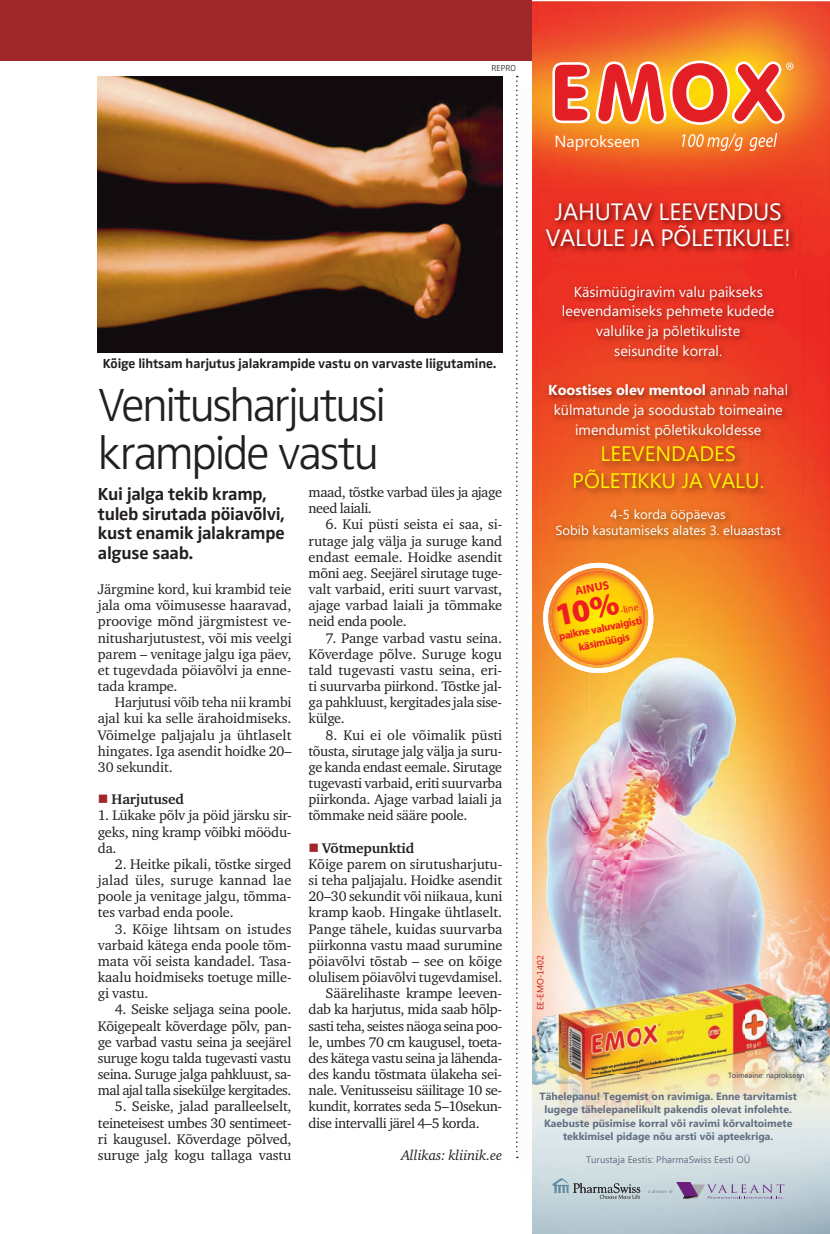
<style>
.page{position:relative;width:830px;height:1234px;background:#fff}
.page>*{position:absolute;margin:0;border:0;box-sizing:border-box;transform-origin:0 0}
.t1{font:300 48px/48px "Zwo Pro";letter-spacing:-.055em;color:#231f20}
.t2{font:23.7px/26px "Microsoft Phags Pa";letter-spacing:-.01em;color:#fff;text-align:center}
.t3{font:21px/26.7px "Microsoft Phags Pa";color:#fff101;text-align:center}
.t4{font:700 18px/19.5px "Zwo Pro";letter-spacing:-.015em;color:#231f20}
.t5{font:16.05px "Microsoft Phags Pa";color:#fff}
.t6{font:14.4px/19.6px "Microsoft Phags Pa";color:#fff;text-align:center}
.t7{font:14.25px/16.2px "Charter ITC";letter-spacing:-.01em;color:#231f20;text-align:justify}
.t8{font:14.25px/16.2px "Charter ITC";letter-spacing:-.03em;color:#231f20}
.t9{font:700 14.25px "Charter ITC";letter-spacing:-.01em;color:#231f20}
.t10{font:italic 14.25px "Charter ITC";letter-spacing:-.01em;color:#231f20}
.t11{font:700 13.5px "Zwo Pro";letter-spacing:-.01em;color:#231f20}
.t12{font:13.2px/15.5px "Microsoft Phags Pa";color:#fff;text-align:center}
.t13{font:700 12px "Myriad Pro";color:#ee1d23}
.t14{font:700 10.8px/14.1px "Myriad Pro";color:#ee1d23;text-align:center}
.t15{font:700 10.5px/13.5px "Microsoft Phags Pa";color:#626f82;text-align:center}
.t16{font:9.9px "Myriad Pro";color:#ee1d23}
.t17{font:9.75px "Microsoft Phags Pa";color:#626f82}
.t18{font:9px "Microsoft Phags Pa";color:#cd151d}
.t19{font:300 9px "Zwo Pro";color:#231f20}
.t20{font:7.5px "Microsoft Phags Pa";color:#353e4b}
.s1{color:#a02729}
.s2{font-weight:700}
</style>
<div class="page">
<div style="left:0;top:0;width:829px;height:60px;background:#a02729"></div>
<img style="left:98px;top:77px;width:404px;height:275px">
<img style="left:516px;top:76px;width:3px;height:1083px">
<svg style="left:516px;top:76px;width:1px;height:1081px"></svg>
<img style="left:531px;top:0;width:298px;height:270px">
<img style="left:532px;top:270px;width:5px;height:963px">
<div style="left:537px;top:270px;width:257px;height:53px;background:#ec3124"></div>
<div style="left:794px;top:270px;width:35px;height:107px;background:#ec2923"></div>
<img style="left:537px;top:323px;width:6px;height:268px">
<img style="left:802px;top:377px;width:27px;height:107px">
<img style="left:795px;top:484px;width:34px;height:644px">
<img style="left:653px;top:583px;width:142px;height:62px">
<img style="left:537px;top:591px;width:52px;height:269px">
<img style="left:589px;top:645px;width:206px;height:215px">
<img style="left:537px;top:860px;width:206px;height:373px">
<img style="left:743px;top:860px;width:52px;height:268px">
<img style="left:743px;top:1128px;width:86px;height:105px">
<svg style="left:681px;top:134px;width:61px;height:17px"></svg>
<svg style="left:749px;top:133px;width:27px;height:18px"></svg>
<svg style="left:552px;top:62px;width:37px;height:61px"></svg>
<svg style="left:595px;top:61px;width:198px;height:64px;background:#f18149"></svg>
<img style="left:540px;top:277px;width:262px;height:306px">
<img style="left:540px;top:195px;width:259px;height:66px">
<svg style="left:552px;top:1177px;width:88px;height:21px;background:#adbcc2"></svg>
<svg style="left:648px;top:1181px;width:136px;height:17px;background:#b4b5c9"></svg>
<svg style="left:543px;top:562px;width:110px;height:111px;background:#f9be39"></svg>
<p class="t19" style="left:491px;top:63px;width:26px">REPRO</p>
<p class="t11" style="left:103px;top:355px;width:394px">Kõige lihtsam harjutus jalakrampide vastu on varvaste liigutamine.</p>
<p class="t1" style="left:98px;top:382px;width:290px">Venitusharjutusi krampide vastu</p>
<p class="t4" style="left:98px;top:484px;width:188px">Kui jalga tekib kramp, tuleb sirutada pöiavõlvi, kust enamik jalakrampe alguse saab.</p>
<p class="t7" style="left:98px;top:581px;width:195px">Järgmine kord, kui krambid teie</p>
<p class="t7" style="left:98px;top:597px;width:195px">jala oma võimusesse haaravad,</p>
<p class="t7" style="left:98px;top:613px;width:195px">proovige mõnd järgmistest ve-</p>
<p class="t7" style="left:98px;top:629px;width:195px">nitusharjutustest, või mis veelgi</p>
<p class="t7" style="left:98px;top:645px;width:195px">parem – venitage jalgu iga päev,</p>
<p class="t7" style="left:98px;top:661px;width:195px">et tugevdada pöiavõlvi ja enne-</p>
<p class="t7" style="left:98px;top:678px;width:81px">tada krampe.</p>
<p class="t7" style="left:115px;top:694px;width:178px">Harjutusi võib teha nii krambi</p>
<p class="t7" style="left:98px;top:710px;width:195px">ajal kui ka selle ärahoidmiseks.</p>
<p class="t7" style="left:98px;top:726px;width:195px">Võimelge paljajalu ja ühtlaselt</p>
<p class="t7" style="left:98px;top:742px;width:195px">hingates. Iga asendit hoidke 20–</p>
<p class="t7" style="left:98px;top:758px;width:76px">30 sekundit.</p>
<p class="t9" style="left:98px;top:790px;width:88px"><span class="s1">■</span> Harjutused</p>
<p class="t7" style="left:98px;top:807px;width:195px">1. Lükake põlv ja pöid järsku sir&shy;geks, ning kramp võibki möödu&shy;da.</p>
<p class="t7" style="left:98px;top:855px;width:195px;text-indent:17px">2. Heitke pikali, tõstke sirged jalad üles, suruge kannad lae poole ja venitage jalgu, tõmma&shy;tes varbad enda poole.</p>
<p class="t7" style="left:98px;top:920px;width:195px;text-indent:17px">3. Kõige lihtsam on istudes varbaid kätega enda poole tõm&shy;mata või seista kandadel. Tasa&shy;kaalu hoidmiseks toetuge mille&shy;gi vastu.</p>
<p class="t7" style="left:98px;top:1001px;width:195px;text-indent:17px">4. Seiske seljaga seina poole.<br>Kõigepealt kõverdage põlv, pan&shy;ge varbad vastu seina ja seejärel suruge kogu talda tugevasti vastu seina. Suruge jalga pahkluust, sa&shy;mal ajal talla sisekülge kergitades.</p>
<p class="t7" style="left:98px;top:1098px;width:195px;text-indent:17px">5. Seiske, jalad paralleelselt, teineteisest umbes 30 sentimeet&shy;ri kaugusel. Kõverdage põlved, suruge jalg kogu tallaga vastu</p>
<p class="t8" style="left:308px;top:484px;width:195px">maad, tõstke varbad üles ja ajage need laiali.</p>
<p class="t7" style="left:308px;top:516px;width:195px;text-indent:17px">6. Kui püsti seista ei saa, si&shy;rutage jalg välja ja suruge kand endast eemale. Hoidke asendit mõni aeg. Seejärel sirutage tuge&shy;valt varbaid, eriti suurt varvast, ajage varbad laiali ja tõmmake neid enda poole.</p>
<p class="t7" style="left:308px;top:629px;width:195px;text-indent:17px">7. Pange varbad vastu seina.<br>Kõverdage põlve. Suruge kogu tald tugevasti vastu seina, eri&shy;ti suurvarba piirkond. Tõstke jal&shy;ga pahkluust, kergitades jala sise&shy;külge.</p>
<p class="t7" style="left:308px;top:726px;width:195px;text-indent:17px">8. Kui ei ole võimalik püsti tõusta, sirutage jalg välja ja suru&shy;ge kanda endast eemale. Sirutage tugevasti varbaid, eriti suurvarba piirkonda. Ajage varbad laiali ja tõmmake neid sääre poole.</p>
<p class="t9" style="left:308px;top:838px;width:107px"><span class="s1">■</span> Võtmepunktid</p>
<p class="t7" style="left:308px;top:855px;width:195px">Kõige parem on sirutusharjutu-</p>
<p class="t7" style="left:308px;top:871px;width:195px">si teha paljajalu. Hoidke asendit</p>
<p class="t7" style="left:308px;top:888px;width:195px">20–30 sekundit või niikaua, kuni</p>
<p class="t7" style="left:308px;top:904px;width:195px">kramp kaob. Hingake ühtlaselt.</p>
<p class="t7" style="left:308px;top:920px;width:195px">Pange tähele, kuidas suurvarba</p>
<p class="t7" style="left:308px;top:936px;width:195px">piirkonna vastu maad surumine</p>
<p class="t7" style="left:308px;top:952px;width:195px">pöiavõlvi tõstab – see on kõige</p>
<p class="t7" style="left:308px;top:968px;width:195px">olulisem pöiavõlvi tugevdamisel.</p>
<p class="t7" style="left:325px;top:985px;width:178px">Säärelihaste krampe leeven-</p>
<p class="t7" style="left:308px;top:1001px;width:195px">dab ka harjutus, mida saab hõlp-</p>
<p class="t8" style="left:308px;top:1017px;width:195px">sasti teha, seistes näoga seina poo-</p>
<p class="t7" style="left:308px;top:1033px;width:195px">le, umbes 70 cm kaugusel, toeta-</p>
<p class="t8" style="left:308px;top:1049px;width:195px">des kätega vastu seina ja lähenda-</p>
<p class="t7" style="left:308px;top:1065px;width:195px">des kandu tõstmata ülakeha sei-</p>
<p class="t8" style="left:308px;top:1081px;width:195px">nale. Venitusseisu säilitage 10 se-</p>
<p class="t8" style="left:308px;top:1098px;width:195px">kundit, korrates seda 5–10sekun-</p>
<p class="t8" style="left:308px;top:1114px;width:172px">dise intervalli järel 4–5 korda.</p>
<p class="t10" style="left:401px;top:1145px;width:102px">Allikas: kliinik.ee</p>
<p class="t5" style="left:554px;top:130px;width:87px">Naprokseen</p>
<p class="t2" style="left:545px;top:197px;width:246px">JAHUTAV LEEVENDUS<br>VALULE JA PÕLETIKULE!</p>
<p class="t6" style="left:561px;top:281px;width:214px">Käsimüügiravim valu paikseks leevendamiseks pehmete kudede valulike ja põletikuliste<br>seisundite korral.</p>
<p class="t6" style="left:548px;top:379px;width:241px"><span class="s2">Koostises olev mentool</span> annab nahal külmatunde ja soodustab toimeaine imendumist põletikukoldesse</p>
<p class="t3" style="left:572px;top:439px;width:193px">LEEVENDADES<br>PÕLETIKKU JA VALU.</p>
<p class="t12" style="left:555px;top:506px;width:227px">4-5 korda ööpäevas<br>Sobib kasutamiseks alates 3. eluaastast</p>
<p class="t13" style="left:574px;top:584px;width:36px;rotate:-11deg">AINUS</p>
<p class="t16" style="left:619px;top:605px;width:20px;rotate:-11deg">-line</p>
<p class="t14" style="left:557px;top:629px;width:86px;rotate:-11deg">paikne valuvaigisti käsimüügis</p>
<p class="t18" style="left:534px;top:1010px;width:56px;rotate:-90deg">EE-EMO-1402</p>
<p class="t20" style="left:727px;top:1069px;width:78px">Toimeaine: naprokseen</p>
<p class="t15" style="left:539px;top:1088px;width:259px">Tähelepanu! Tegemist on ravimiga. Enne tarvitamist lugege tähelepanelikult pakendis olevat infolehte.<br>Kaebuste püsimise korral või ravimi kõrvaltoimete tekkimisel pidage nõu arsti või apteekriga.</p>
<p class="t17" style="left:585px;top:1152px;width:166px">Turustaja Eestis: PharmaSwiss Eesti OÜ</p>
</div>
